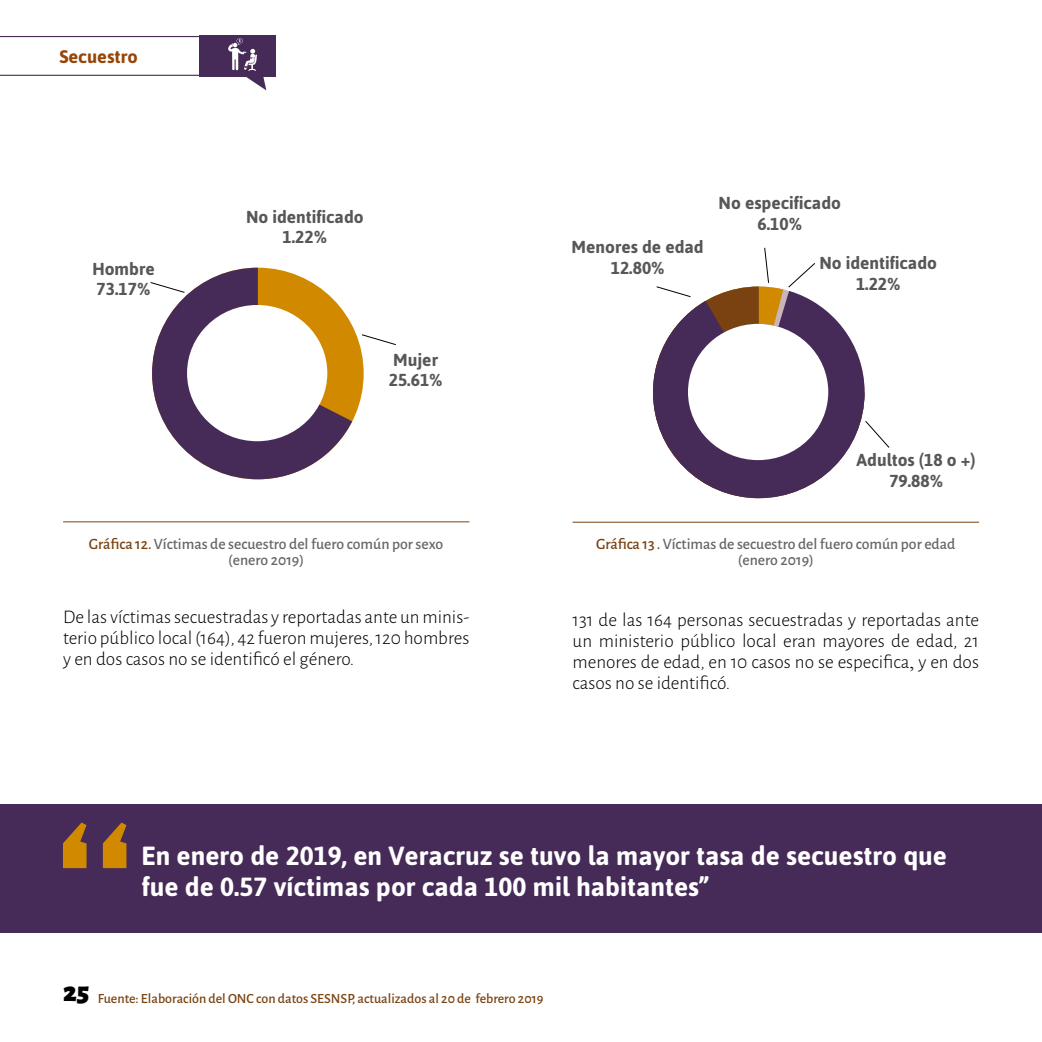
<style>
.page{position:relative;width:1042px;height:1042px;background:#fff}
.page>*{position:absolute;margin:0;border:0;box-sizing:border-box;transform-origin:0 0}
.t1{font:900 28px "Alegreya Sans";color:#000}
.t2{font:700 26.25px/31.5px "Asap";color:#fff}
.t3{font:300 19.25px/20.8px "Alegreya Sans";color:#000;text-align:justify}
.t4{font:700 18.2px "Asap";color:#974608}
.t5{font:700 17.32px/20.5px "Asap";color:#575756;text-align:center}
.t6{font:500 15.75px/15.8px "Alegreya Sans";color:#666;text-align:center}
.t7{font:500 14px "Alegreya Sans";color:#794210}
.s1{color:#794210}
.s2{font-family:"Times New Roman";font-weight:400}
</style>
<div class="page">
<hr style="left:63px;top:521px;width:406px;height:1px;background:#794210">
<hr style="left:572px;top:522px;width:407px;height:1px;background:#794210">
<hr style="left:0;top:75px;width:199px;height:1px;background:#462a57">
<hr style="left:0;top:36px;width:199px;height:1px;background:#462a57">
<div style="left:199px;top:35px;width:77px;height:41px;background:#462a57"></div>
<svg style="left:227px;top:38px;width:39px;height:52px"></svg>
<div style="left:0;top:804px;width:1042px;height:128px;background:#462a57"></div>
<svg style="left:63px;top:822px;width:63px;height:46px"></svg>
<svg style="left:362px;top:334px;width:34px;height:11px"></svg>
<svg style="left:150px;top:268px;width:202px;height:211px"></svg>
<div style="left:187px;top:305px;width:140px;height:136px;background:#fff;border-radius:50%"></div>
<svg style="left:865px;top:421px;width:24px;height:27px"></svg>
<svg style="left:656px;top:286px;width:135px;height:5px"></svg>
<svg style="left:653px;top:291px;width:211px;height:207px;fill:#462a57"></svg>
<div style="left:688px;top:324px;width:140px;height:136px;background:#fff;border-radius:50%"></div>
<p class="t4" style="left:59px;top:44px;width:80px">Secuestro</p>
<p class="t5" style="left:718px;top:192px;width:124px">No especificado<br>6.10%</p>
<p class="t5" style="left:246px;top:206px;width:119px">No identificado<br>1.22%</p>
<p class="t5" style="left:571px;top:236px;width:134px">Menores de edad<br>12.80%</p>
<p class="t5" style="left:92px;top:258px;width:64px;text-align:left">Hombre<br>73.17%</p>
<p class="t5" style="left:819px;top:252px;width:119px">No identificado<br>1.22%</p>
<p class="t5" style="left:389px;top:349px;width:55px;text-align:left">Mujer<br>25.61%</p>
<p class="t5" style="left:856px;top:449px;width:121px">Adultos (18 o +)<br>79.88%</p>
<p class="t6" style="left:89px;top:535px;width:356px"><span class="s1">Gráfica 12.</span> Víctimas de secuestro del fuero común por sexo (enero 2019)</p>
<p class="t6" style="left:596px;top:535px;width:361px"><span class="s1">Gráfica 13 .</span>Víctimas de secuestro del fuero común por edad (enero 2019)</p>
<p class="t3" style="left:63px;top:606px;width:408px">De las víctimas secuestradas y reportadas ante un minis&shy;terio público local (164), 42 fueron mujeres, 120 hombres y en dos casos no se identificó el género.</p>
<p class="t3" style="left:572px;top:609px;width:408px">131 de las 164 personas secuestradas y reportadas ante un ministerio público local eran mayores de edad, 21 menores de edad, en 10 casos no se especifica<span class="s2">,</span> y en dos casos no se identificó.</p>
<h2 class="t2" style="left:141px;top:838px;width:807px">En enero de 2019, en Veracruz se tuvo la mayor tasa de secuestro que fue de 0.57 víctimas por cada 100 mil habitantes”</h2>
<h1 class="t1" style="left:63px;top:970px;width:28px">25</h1>
<p class="t7" style="left:98px;top:988px;width:447px">Fuente: Elaboración del ONC con datos SESNSP, actualizados al 20 de febrero 2019</p>
</div>
